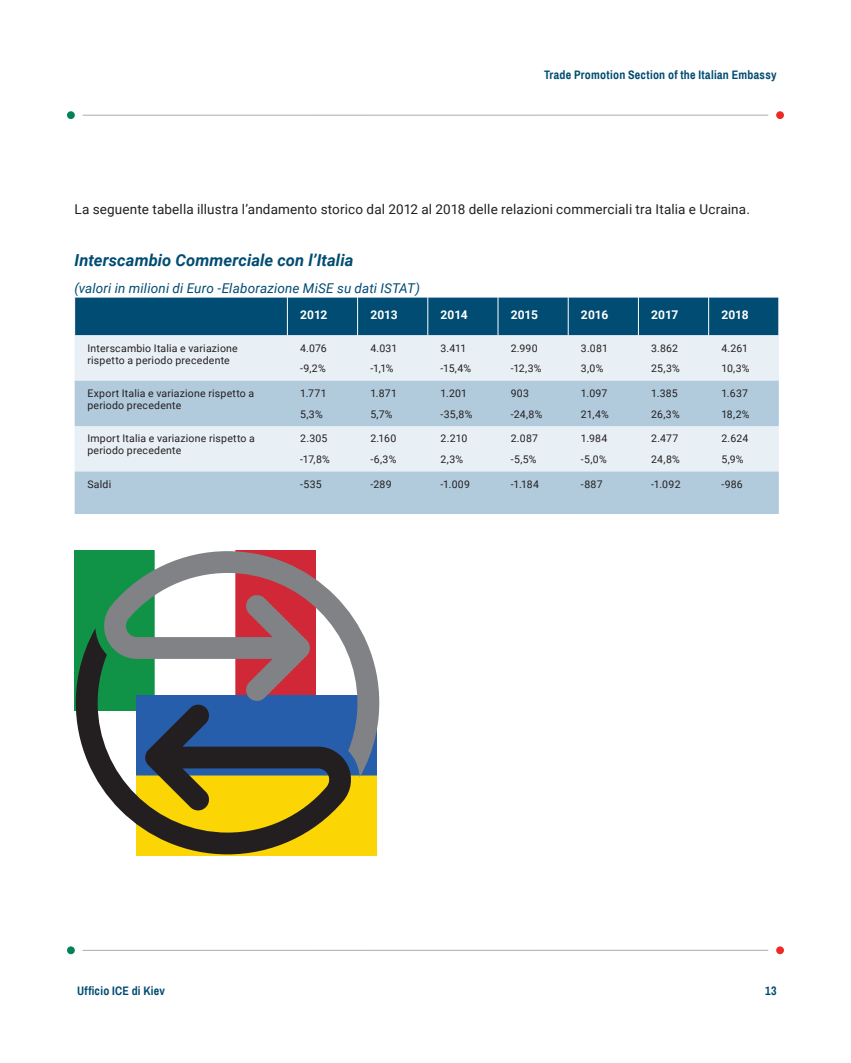
<style>
.page{position:relative;width:851px;height:1063px;background:#fff}
.page>*{position:absolute;margin:0;border:0;box-sizing:border-box;transform-origin:0 0}
.Tables{font:italic 700 16.5px "Roboto";letter-spacing:.005em;color:#004c72}
.Text{font:13.5px "Roboto";letter-spacing:.01em;color:#231f20}
.Tabless_-_Subtitles{font:italic 13.5px "Roboto";letter-spacing:.01em;color:#004c72}
.t1{font:700 12px "Archivo Narrow";letter-spacing:.02em;color:#004c72}
.Table_-_Header{font:700 12px "Roboto";letter-spacing:-.005em;color:#fff}
.Table_-_Text{font:10.5px/12px "Roboto";letter-spacing:.02em;color:#231f20}
</style>
<div class="page">
<div style="left:776px;top:946px;width:7px;height:8px;background:#ee2a23;border-radius:50%"></div>
<div style="left:67px;top:946px;width:8px;height:8px;background:#008355;border-radius:50%"></div>
<hr style="left:83px;top:950px;width:685px;height:1px;background:#abacad">
<div style="left:776px;top:111px;width:7px;height:8px;background:#ee2a23;border-radius:50%"></div>
<div style="left:67px;top:111px;width:8px;height:8px;background:#008355;border-radius:50%"></div>
<hr style="left:83px;top:115px;width:685px;height:1px;background:#abacad">
<div style="left:75px;top:298px;width:703px;height:37px;background:#004c72"></div>
<div style="left:75px;top:335px;width:703px;height:46px;background:#e8eff5"></div>
<svg style="left:75px;top:381px;width:703px;height:133px;background:#c3d6e4"></svg>
<hr style="left:287px;top:297px;width:1px;height:38px;background:#fff">
<hr style="left:357px;top:297px;width:1px;height:38px;background:#fff">
<hr style="left:427px;top:297px;width:1px;height:38px;background:#fff">
<hr style="left:497px;top:297px;width:1px;height:38px;background:#fff">
<hr style="left:568px;top:297px;width:1px;height:38px;background:#fff">
<hr style="left:638px;top:297px;width:1px;height:38px;background:#fff">
<hr style="left:708px;top:297px;width:1px;height:38px;background:#fff">
<div style="left:74px;top:550px;width:241px;height:160px;background:#109346"></div>
<div style="left:136px;top:777px;width:240px;height:78px;background:#fcd505"></div>
<svg style="left:102px;top:551px;width:277px;height:226px"></svg>
<svg style="left:76px;top:628px;width:277px;height:226px"></svg>
<p class="t1" style="left:544px;top:67px;width:234px">Trade Promotion Section of the Italian Embassy</p>
<p class="Text" style="left:74px;top:199px;width:677px">La seguente tabella illustra l’andamento storico dal 2012 al 2018 delle relazioni commerciali tra Italia e Ucraina.</p>
<p class="Tables" style="left:74px;top:248px;width:280px">Interscambio Commerciale con l’Italia</p>
<p class="Tabless_-_Subtitles" style="left:74px;top:278px;width:347px">(valori in milioni di Euro -Elaborazione MiSE su dati ISTAT)</p>
<p class="Table_-_Header" style="left:300px;top:306px;width:29px">2012</p>
<p class="Table_-_Header" style="left:370px;top:306px;width:29px">2013</p>
<p class="Table_-_Header" style="left:440px;top:306px;width:29px">2014</p>
<p class="Table_-_Header" style="left:510px;top:306px;width:29px">2015</p>
<p class="Table_-_Header" style="left:581px;top:306px;width:29px">2016</p>
<p class="Table_-_Header" style="left:651px;top:306px;width:29px">2017</p>
<p class="Table_-_Header" style="left:721px;top:306px;width:29px">2018</p>
<p class="Table_-_Text" style="left:87px;top:342px;width:152px">Interscambio Italia e variazione rispetto a periodo precedente</p>
<p class="Table_-_Text" style="left:300px;top:342px;width:28px">4.076</p>
<p class="Table_-_Text" style="left:300px;top:362px;width:27px">-9,2%</p>
<p class="Table_-_Text" style="left:370px;top:342px;width:28px">4.031</p>
<p class="Table_-_Text" style="left:370px;top:362px;width:25px">-1,1%</p>
<p class="Table_-_Text" style="left:440px;top:342px;width:27px">3.411</p>
<p class="Table_-_Text" style="left:440px;top:362px;width:32px">-15,4%</p>
<p class="Table_-_Text" style="left:510px;top:342px;width:28px">2.990</p>
<p class="Table_-_Text" style="left:510px;top:362px;width:32px">-12,3%</p>
<p class="Table_-_Text" style="left:581px;top:342px;width:28px">3.081</p>
<p class="Table_-_Text" style="left:581px;top:362px;width:24px">3,0%</p>
<p class="Table_-_Text" style="left:651px;top:342px;width:29px">3.862</p>
<p class="Table_-_Text" style="left:651px;top:362px;width:30px">25,3%</p>
<p class="Table_-_Text" style="left:721px;top:342px;width:28px">4.261</p>
<p class="Table_-_Text" style="left:721px;top:362px;width:30px">10,3%</p>
<p class="Table_-_Text" style="left:87px;top:387px;width:168px">Export Italia e variazione rispetto a periodo precedente</p>
<p class="Table_-_Text" style="left:300px;top:387px;width:28px">1.771</p>
<p class="Table_-_Text" style="left:300px;top:407px;width:24px">5,3%</p>
<p class="Table_-_Text" style="left:87px;top:432px;width:169px">Import Italia e variazione rispetto a periodo precedente</p>
<p class="Table_-_Text" style="left:300px;top:432px;width:29px">2.305</p>
<p class="Table_-_Text" style="left:300px;top:453px;width:31px">-17,8%</p>
<p class="Table_-_Text" style="left:370px;top:387px;width:28px">1.871</p>
<p class="Table_-_Text" style="left:370px;top:407px;width:24px">5,7%</p>
<p class="Table_-_Text" style="left:370px;top:432px;width:27px">2.160</p>
<p class="Table_-_Text" style="left:370px;top:453px;width:28px">-6,3%</p>
<p class="Table_-_Text" style="left:440px;top:387px;width:28px">1.201</p>
<p class="Table_-_Text" style="left:440px;top:407px;width:33px">-35,8%</p>
<p class="Table_-_Text" style="left:440px;top:432px;width:28px">2.210</p>
<p class="Table_-_Text" style="left:440px;top:453px;width:24px">2,3%</p>
<p class="Table_-_Text" style="left:510px;top:387px;width:20px">903</p>
<p class="Table_-_Text" style="left:510px;top:407px;width:33px">-24,8%</p>
<p class="Table_-_Text" style="left:510px;top:432px;width:29px">2.087</p>
<p class="Table_-_Text" style="left:510px;top:453px;width:27px">-5,5%</p>
<p class="Table_-_Text" style="left:581px;top:387px;width:28px">1.097</p>
<p class="Table_-_Text" style="left:581px;top:407px;width:29px">21,4%</p>
<p class="Table_-_Text" style="left:581px;top:432px;width:28px">1.984</p>
<p class="Table_-_Text" style="left:581px;top:453px;width:27px">-5,0%</p>
<p class="Table_-_Text" style="left:651px;top:387px;width:28px">1.385</p>
<p class="Table_-_Text" style="left:651px;top:407px;width:30px">26,3%</p>
<p class="Table_-_Text" style="left:651px;top:432px;width:29px">2.477</p>
<p class="Table_-_Text" style="left:651px;top:453px;width:30px">24,8%</p>
<p class="Table_-_Text" style="left:721px;top:387px;width:28px">1.637</p>
<p class="Table_-_Text" style="left:721px;top:407px;width:30px">18,2%</p>
<p class="Table_-_Text" style="left:721px;top:432px;width:28px">2.624</p>
<p class="Table_-_Text" style="left:721px;top:453px;width:24px">5,9%</p>
<p class="Table_-_Text" style="left:87px;top:478px;width:25px">Saldi</p>
<p class="Table_-_Text" style="left:300px;top:478px;width:23px">-535</p>
<p class="Table_-_Text" style="left:370px;top:478px;width:23px">-289</p>
<p class="Table_-_Text" style="left:440px;top:478px;width:31px">-1.009</p>
<p class="Table_-_Text" style="left:510px;top:478px;width:30px">-1.184</p>
<p class="Table_-_Text" style="left:581px;top:478px;width:23px">-887</p>
<p class="Table_-_Text" style="left:651px;top:478px;width:31px">-1.092</p>
<p class="Table_-_Text" style="left:721px;top:478px;width:23px">-986</p>
<p class="t1" style="left:77px;top:983px;width:89px">Ufficio ICE di Kiev</p>
<p class="t1" style="left:765px;top:983px;width:13px">13</p>
</div>
